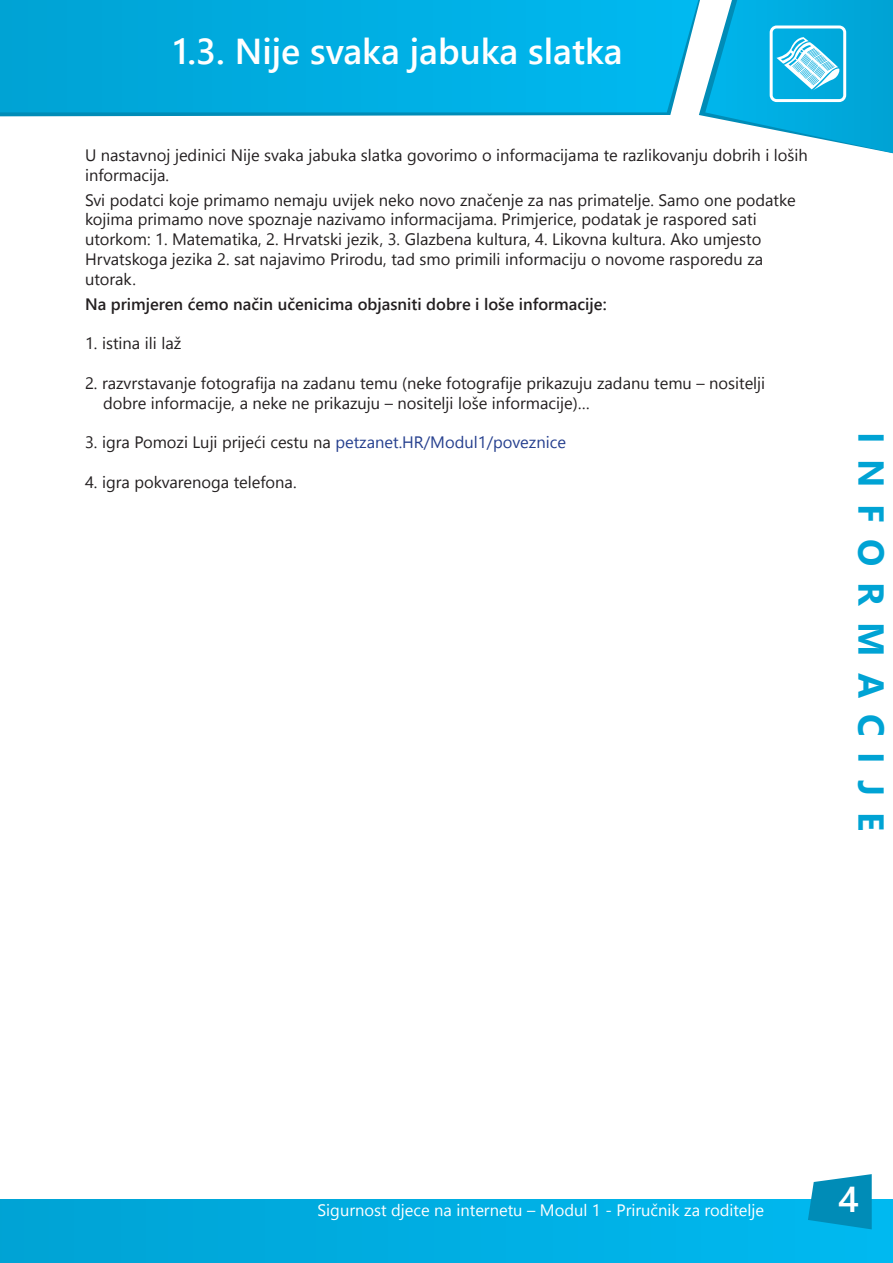
<style>
.page{position:relative;width:893px;height:1263px;background:#fff}
.page>*{position:absolute;margin:0;border:0;box-sizing:border-box;transform-origin:0 0}
.t1{font:600 36px "Segoe UI";color:#fff}
.t2{font:700 36px "Segoe UI";letter-spacing:.45em;color:#00a3d4}
.t3{font:16.5px/19.8px "Segoe UI";color:#231f20}
.t4{font:600 16.5px "Segoe UI";color:#231f20}
.t5{font:16.5px "Segoe UI";color:#fff}
.s1{color:#253f8e}
</style>
<div class="page">
<svg style="left:0;top:0;width:699px;height:117px;background:#07afe1"></svg>
<div style="left:0;top:1199px;width:893px;height:64px;background:linear-gradient(to right,#00a3d4,#00b9f0)"></div>
<svg style="left:808px;top:1174px;width:64px;height:55px;background:#1a9bc3"></svg>
<svg style="left:699px;top:0;width:194px;height:154px"></svg>
<p class="t1" style="left:173px;top:22px;width:451px">1.3. Nije svaka jabuka slatka</p>
<p class="t3" style="left:85px;top:145px;width:724px">U nastavnoj jedinici Nije svaka jabuka slatka govorimo o informacijama te razlikovanju dobrih i loših informacija.</p>
<p class="t3" style="left:85px;top:189px;width:712px">Svi podatci koje primamo nemaju uvijek neko novo značenje za nas primatelje. Samo one podatke kojima primamo nove spoznaje nazivamo informacijama. Primjerice, podatak je raspored sati utorkom: 1. Matematika, 2. Hrvatski jezik, 3. Glazbena kultura, 4. Likovna kultura. Ako umjesto Hrvatskoga jezika 2. sat najavimo Prirodu, tad smo primili informaciju o novome rasporedu za utorak.</p>
<p class="t4" style="left:85px;top:291px;width:523px">Na primjeren ćemo način učenicima objasniti dobre i loše informacije:</p>
<p class="t3" style="left:85px;top:333px;width:98px">1. istina ili laž</p>
<p class="t3" style="left:103px;top:373px;width:664px;text-indent:-18px">2. razvrstavanje fotografija na zadanu temu (neke fotografije prikazuju zadanu temu – nositelji dobre informacije, a neke ne prikazuju – nositelji loše informacije)…</p>
<p class="t3" style="left:85px;top:432px;width:482px">3. igra Pomozi Luji prijeći cestu na <span class="s1">petzanet.HR/Modul1/poveznice</span></p>
<p class="t3" style="left:85px;top:472px;width:213px">4. igra pokvarenoga telefona.</p>
<h1 class="t2" style="left:900px;top:432px;width:401px;rotate:90deg">INFORMACIJE</h1>
<p class="t5" style="left:318px;top:1197px;width:448px">Sigurnost djece na internetu – Modul 1 - Priručnik za roditelje</p>
<p class="t1" style="left:838px;top:1171px;width:22px">4</p>
</div>
